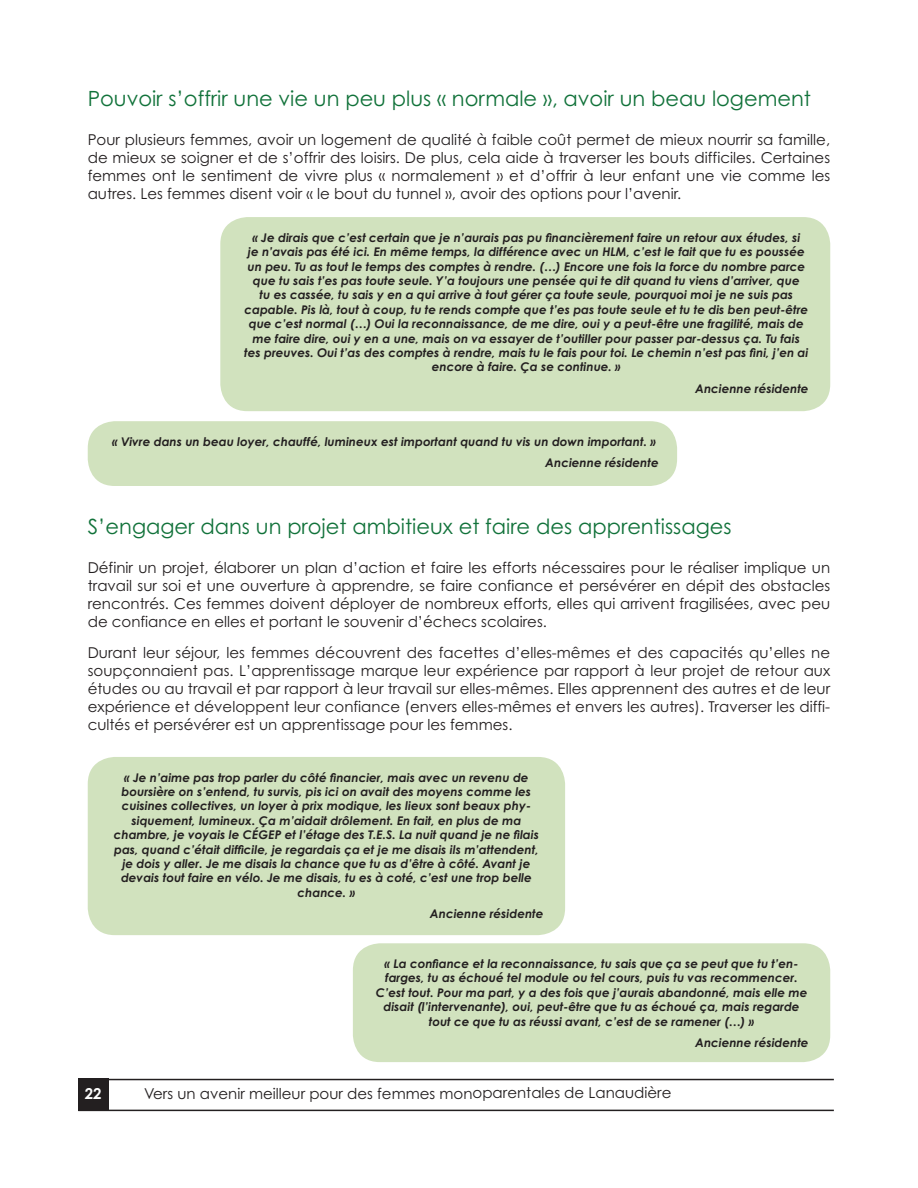
<style>
.page{position:relative;width:918px;height:1188px;background:#fff}
.page>*{position:absolute;margin:0;border:0;box-sizing:border-box;transform-origin:0 0}
.t1{font:21px "Century Gothic Std";color:#11723a}
.t2{font:15px/18px "Century Gothic Std";color:#231f20;text-align:justify}
.t3{font:700 15px "Century Gothic Std";color:#fff}
.t4{font:italic 700 12px/14.4px "Century Gothic Std";color:#231f20;text-align:center}
</style>
<div class="page">
<div style="left:78px;top:1079px;width:31px;height:32px;background:#231f20"></div>
<hr style="left:78px;top:1110px;width:756px;height:1px;background:#231f20">
<hr style="left:109px;top:1079px;width:725px;height:1px;background:#231f20">
<div style="left:220px;top:217px;width:610px;height:194px;background:#d1e2be;border-radius:27px"></div>
<div style="left:88px;top:757px;width:477px;height:178px;background:#d1e2be;border-radius:27px"></div>
<div style="left:353px;top:943px;width:477px;height:119px;background:#d1e2be;border-radius:27px"></div>
<div style="left:88px;top:421px;width:589px;height:65px;background:#d1e2be;border-radius:27px"></div>
<h1 class="t1" style="left:88px;top:86px;width:725px">Pouvoir s’offrir une vie un peu plus « normale », avoir un beau logement</h1>
<p class="t2" style="left:88px;top:130px;width:744px">Pour plusieurs femmes, avoir un logement de qualité à faible coût permet de mieux nourrir sa famille, de mieux se soigner et de s’offrir des loisirs. De plus, cela aide à traverser les bouts difficiles. Certaines femmes ont le sentiment de vivre plus « normalement » et d’offrir à leur enfant une vie comme les autres. Les femmes disent voir « le bout du tunnel », avoir des options pour l’avenir.</p>
<p class="t4" style="left:244px;top:230px;width:566px">« Je dirais que c’est certain que je n’aurais pas pu financièrement faire un retour aux études, si<br>je n’avais pas été ici. En même temps, la différence avec un HLM, c’est le fait que tu es poussée un peu. Tu as tout le temps des comptes à rendre. (…) Encore une fois la force du nombre parce que tu sais t’es pas toute seule. Y’a toujours une pensée qui te dit quand tu viens d’arriver, que<br>tu es cassée, tu sais y en a qui arrive à tout gérer ça toute seule, pourquoi moi je ne suis pas capable. Pis là, tout à coup, tu te rends compte que t’es pas toute seule et tu te dis ben peut-être que c’est normal (…) Oui la reconnaissance, de me dire, oui y a peut-être une fragilité, mais de me faire dire, oui y en a une, mais on va essayer de t’outiller pour passer par-dessus ça. Tu fais tes preuves. Oui t’as des comptes à rendre, mais tu le fais pour toi. Le chemin n’est pas fini, j’en ai encore à faire. Ça se continue. »</p>
<p class="t4" style="left:695px;top:381px;width:115px">Ancienne résidente</p>
<p class="t4" style="left:112px;top:431px;width:548px;line-height:21.1px;text-align:right">« Vivre dans un beau loyer, chauffé, lumineux est important quand tu vis un down important. »<br>Ancienne résidente</p>
<h1 class="t1" style="left:88px;top:514px;width:645px">S’engager dans un projet ambitieux et faire des apprentissages</h1>
<p class="t2" style="left:88px;top:558px;width:744px">Définir un projet, élaborer un plan d’action et faire les efforts nécessaires pour le réaliser implique un travail sur soi et une ouverture à apprendre, se faire confiance et persévérer en dépit des obstacles rencontrés. Ces femmes doivent déployer de nombreux efforts, elles qui arrivent fragilisées, avec peu de confiance en elles et portant le souvenir d’échecs scolaires.</p>
<p class="t2" style="left:88px;top:643px;width:744px">Durant leur séjour, les femmes découvrent des facettes d’elles-mêmes et des capacités qu’elles ne soupçonnaient pas. L’apprentissage marque leur expérience par rapport à leur projet de retour aux études ou au travail et par rapport à leur travail sur elles-mêmes. Elles apprennent des autres et de leur expérience et développent leur confiance (envers elles-mêmes et envers les autres). Traverser les diffi&shy;cultés et persévérer est un apprentissage pour les femmes.</p>
<p class="t4" style="left:114px;top:770px;width:427px">« Je n’aime pas trop parler du côté financier, mais avec un revenu de boursière on s’entend, tu survis, pis ici on avait des moyens comme les cuisines collectives, un loyer à prix modique, les lieux sont beaux phy&shy;siquement, lumineux. Ça m’aidait drôlement. En fait, en plus de ma chambre, je voyais le CÉGEP et l’étage des T.E.S. La nuit quand je ne filais pas, quand c’était difficile, je regardais ça et je me disais ils m’attendent, je dois y aller. Je me disais la chance que tu as d’être à côté. Avant je devais tout faire en vélo. Je me disais, tu es à coté, c’est une trop belle chance. »</p>
<p class="t4" style="left:430px;top:906px;width:115px">Ancienne résidente</p>
<p class="t4" style="left:376px;top:956px;width:433px">« La confiance et la reconnaissance, tu sais que ça se peut que tu t’en&shy;farges, tu as échoué tel module ou tel cours, puis tu vas recommencer.<br>C’est tout. Pour ma part, y a des fois que j’aurais abandonné, mais elle me disait (l’intervenante), oui, peut-être que tu as échoué ça, mais regarde tout ce que tu as réussi avant, c’est de se ramener (…) »</p>
<p class="t4" style="left:695px;top:1035px;width:115px">Ancienne résidente</p>
<p class="t3" style="left:85px;top:1084px;width:18px">22</p>
<p class="t2" style="left:144px;top:1084px;width:529px">Vers un avenir meilleur pour des femmes monoparentales de Lanaudière</p>
</div>
